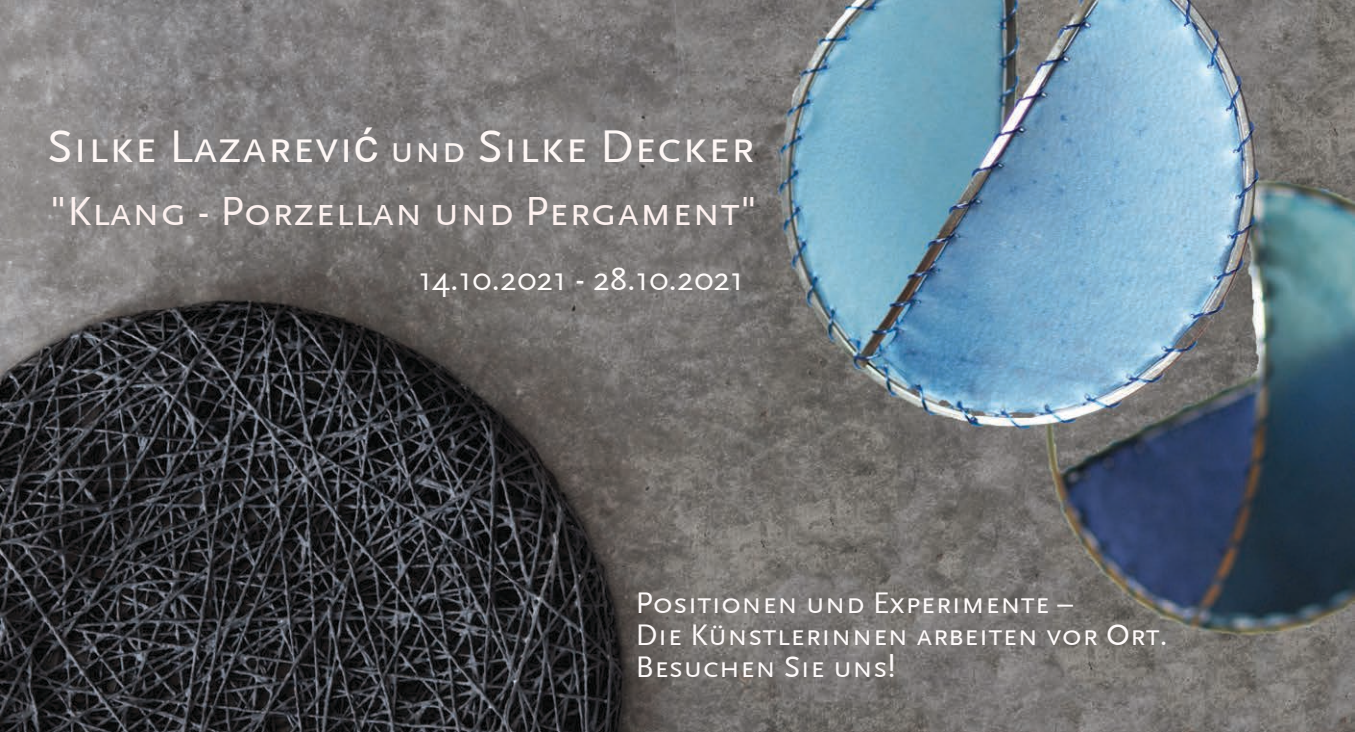
<style>
.page{position:relative;width:1355px;height:732px;background:#fff}
.page>*{position:absolute;margin:0;border:0;box-sizing:border-box;transform-origin:0 0}
.t1{font:48px "Scala Sans Caps";color:#fef7f5}
.t2{font:42.6px "Scala Sans Caps";color:#fdf1ef}
.t3{font:34.2px "Scala Sans Caps";color:#fefbfa}
.t4{font:31.2px/32px "Scala Sans Caps";color:#fefafa}
.s1{font-family:"Arial"}
.s2{font-size:40px}
</style>
<div class="page">
<img style="left:0;top:0;width:1355px;height:731px">
<h1 class="t1" style="left:47px;top:126px;width:709px">Silke Lazarevi<span class="s1">ć</span> <span class="s2">und</span> Silke Decker</h1>
<h2 class="t2" style="left:49px;top:193px;width:709px">"Klang - Porzellan und Pergament"</h2>
<p class="t3" style="left:419px;top:264px;width:326px">14.10.2021 - 28.10.2021</p>
<p class="t4" style="left:636px;top:589px;width:534px">Positionen und Experimente –<br>Die Künstlerinnen arbeiten vor Ort.<br>Besuchen Sie uns!</p>
</div>
